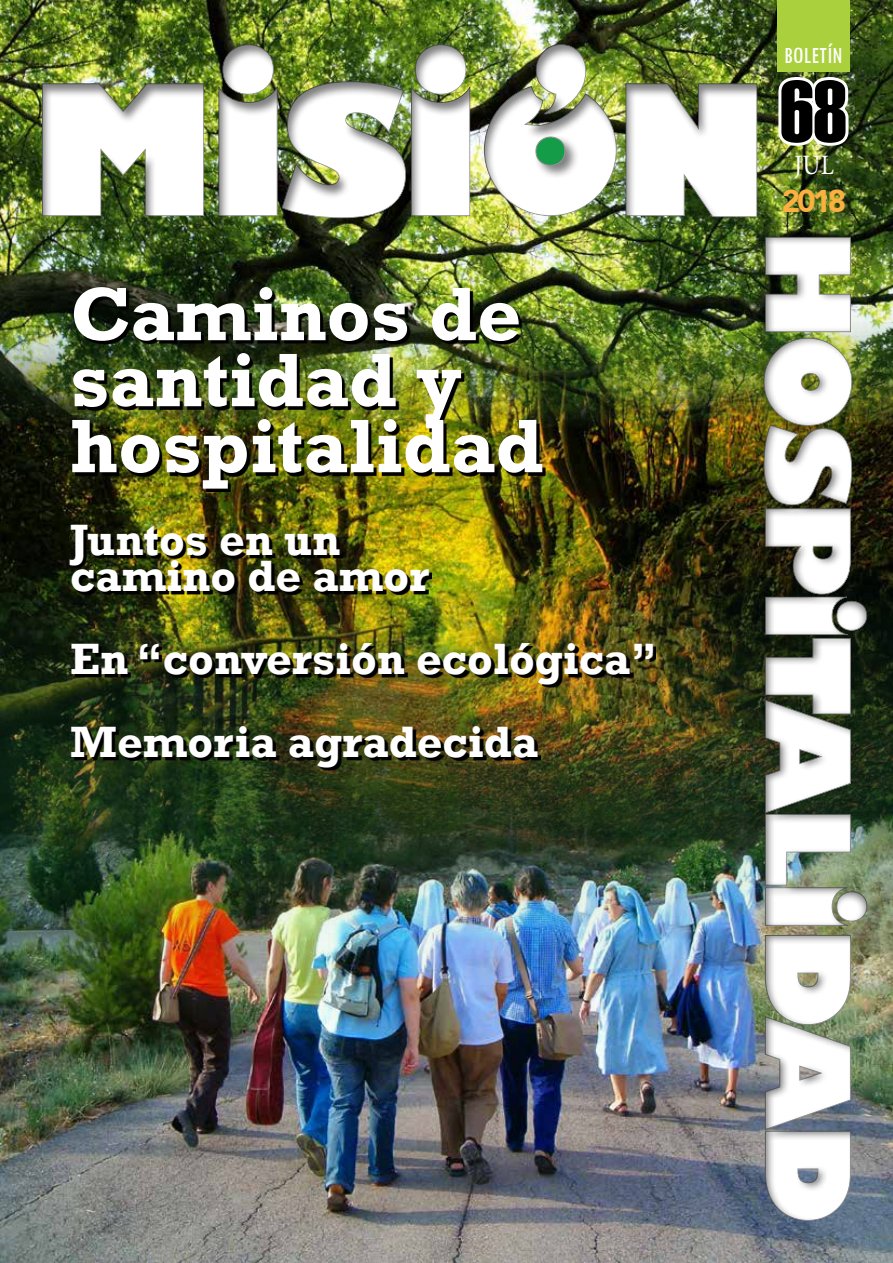
<style>
.page{position:relative;width:893px;height:1263px;background:#fff}
.page>*{position:absolute;margin:0;border:0;box-sizing:border-box;transform-origin:0 0}
.t1{font:88.05px "Haettenschweiler";color:#000}
.t2{font:700 76.95px/66px "Rockwell";color:#fff}
.t3{font:700 45px/82.9px "Rockwell";color:#fff}
.t4{font:900 31.35px "Avenir";color:#fbb040}
.t5{font:28.05px "Minion Pro";color:#fff;scale:.87 1}
.t6{font:condensed 24px "Tw Cen";color:#fff}
</style>
<div class="page">
<img style="left:0;top:866px;width:893px;height:397px">
<img style="left:0;top:0;width:893px;height:300px">
<img style="left:0;top:300px;width:893px;height:566px">
<div style="left:777px;top:0;width:73px;height:71px;background:#aad03d"></div>
<img style="left:775px;top:73px;width:76px;height:76px">
<div style="left:482px;top:86px;width:135px;height:132px;background:#000;opacity:.5"></div>
<div style="left:40px;top:82px;width:165px;height:135px;background:#000;opacity:.5"></div>
<div style="left:216px;top:83px;width:63px;height:134px;background:#000;opacity:.5"></div>
<div style="left:624px;top:82px;width:133px;height:136px;background:#000;opacity:.5"></div>
<div style="left:412px;top:42px;width:56px;height:53px;background:#000;opacity:.5"></div>
<img style="left:218px;top:44px;width:253px;height:175px">
<div style="left:220px;top:42px;width:54px;height:53px;background:#000;opacity:.5"></div>
<img style="left:484px;top:44px;width:133px;height:172px">
<div style="left:534px;top:42px;width:53px;height:73px;background:#000;opacity:.5"></div>
<div style="left:763px;top:235px;width:90px;height:986px;background:#000;opacity:.5"></div>
<div style="left:835px;top:599px;width:34px;height:33px;background:#000;opacity:.5"></div>
<div style="left:835px;top:890px;width:34px;height:33px;background:#000;opacity:.5"></div>
<img style="left:75px;top:290px;width:470px;height:201px">
<img style="left:75px;top:646px;width:581px;height:41px">
<svg style="left:74px;top:729px;width:467px;height:41px;background:#272b0e"></svg>
<img style="left:73px;top:527px;width:359px;height:68px">
<h2 class="t2" style="left:70px;top:281px;width:475px">Caminos de santidad y hospitalidad</h2>
<p class="t3" style="left:70px;top:522px;width:361px;line-height:36px">Juntos en un camino de amor</p>
<p class="t3" style="left:70px;top:618px;width:588px">En “conversión ecológica”<br>Memoria agradecida</p>
<p class="t6" style="left:784px;top:40px;width:60px">BOLETÍN</p>
<h1 class="t1" style="left:780px;top:52px;width:68px">68</h1>
<p class="t5" style="left:794px;top:147px;width:47px">JUL</p>
<p class="t4" style="left:782px;top:182px;width:66px">2018</p>
</div>
